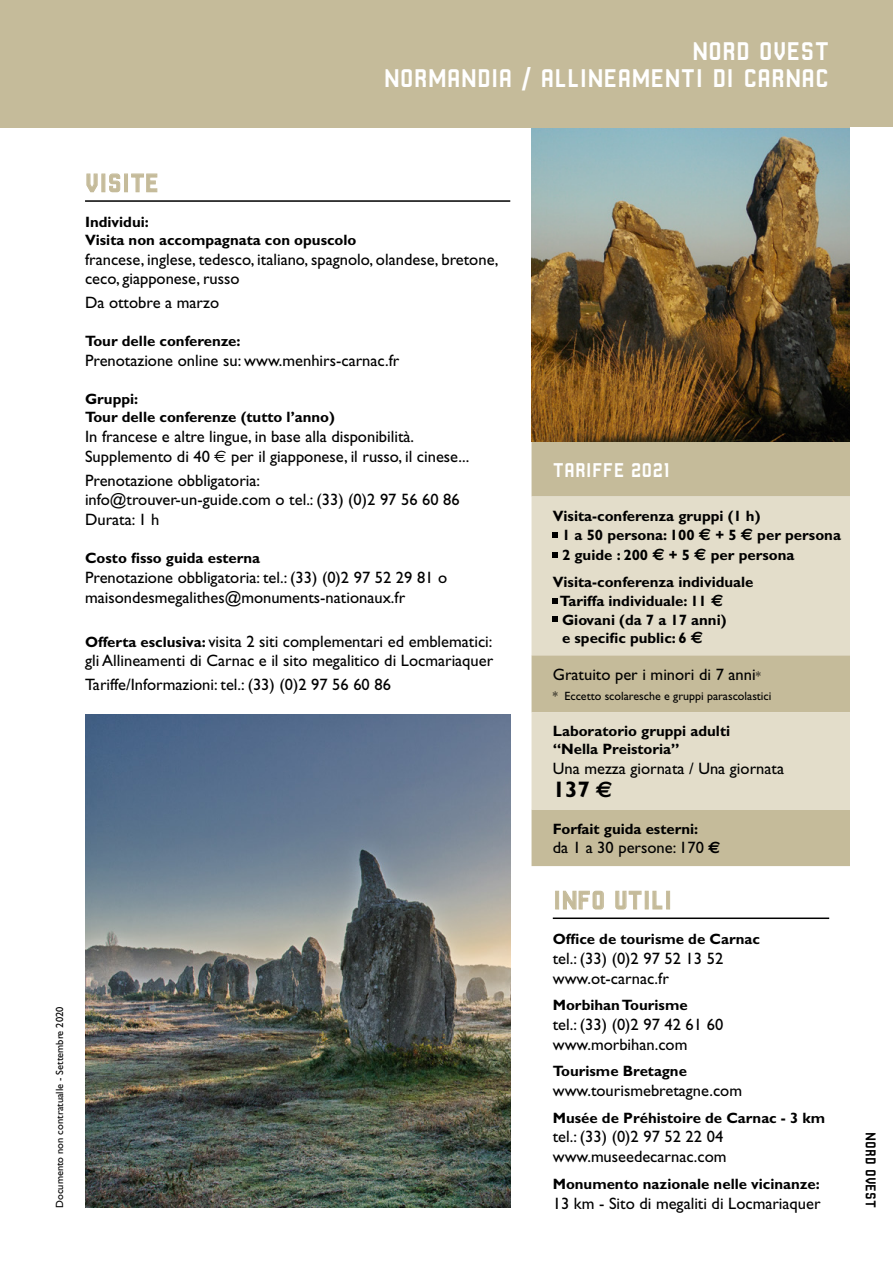
<style>
.page{position:relative;width:893px;height:1276px;background:#fff}
.page>*{position:absolute;margin:0;border:0;box-sizing:border-box;transform-origin:0 0}
.monuments_bandeau_20{font:27px "Robust CMN";color:#fff}
.sous-titre_2016{font:27px "Robust CMN";color:#c5bb9a}
.prix_2016{font:700 22.5px "Gill Sans";color:#000}
.titre_tableau{font:21px "Robust CMN";color:#fff}
.sur_reservation_espa{font:16.5px/19.8px "Gill Sans";color:#000}
.intertitre_2016{font:16.5px/19.8px "Gill Sans";color:#000}
.intertitre_2016-2{font:700 15px/19.8px "Gill Sans";color:#000}
.t1{font:15px "Robust CMN";color:#000}
.info_tarif_2016{font:12px "Gill Sans";color:#000}
.t2{font:10.5px "Gill Sans";color:#000}
.s1{font-family:"Euro Sans"}
.s2{font-weight:700;font-size:15px}
.s3{font-family:"Euro Sans";font-size:16.5px}
.s4{font-size:12px}
.s5{font-family:"Euro Sans";font-weight:700}
</style>
<div class="page">
<div style="left:531px;top:441px;width:319px;height:425px;background:#c5bb9a"></div>
<svg style="left:531px;top:496px;width:319px;height:313px;fill:#e3ddca"></svg>
<img style="left:531px;top:128px;width:319px;height:313px">
<svg style="left:553px;top:532px;width:5px;height:5px"></svg>
<svg style="left:553px;top:552px;width:5px;height:5px"></svg>
<svg style="left:553px;top:598px;width:5px;height:5px"></svg>
<svg style="left:553px;top:616px;width:5px;height:5px"></svg>
<hr style="left:553px;top:917px;width:276px;height:2px;background:#000">
<div style="left:555px;top:890px;width:4px;height:19px;border:1px solid #c5bb9a"></div>
<svg style="left:563px;top:890px;width:41px;height:20px"></svg>
<svg style="left:615px;top:890px;width:27px;height:20px"></svg>
<div style="left:645px;top:890px;width:4px;height:19px;border:1px solid #c5bb9a"></div>
<svg style="left:652px;top:890px;width:11px;height:20px"></svg>
<div style="left:666px;top:890px;width:4px;height:19px;border:1px solid #c5bb9a"></div>
<hr style="left:85px;top:200px;width:425px;height:2px;background:#000">
<svg style="left:86px;top:173px;width:12px;height:20px"></svg>
<div style="left:101px;top:173px;width:4px;height:19px;border:1px solid #c5bb9a"></div>
<svg style="left:109px;top:173px;width:12px;height:20px"></svg>
<div style="left:124px;top:173px;width:4px;height:19px;border:1px solid #c5bb9a"></div>
<svg style="left:131px;top:173px;width:27px;height:20px"></svg>
<img style="left:85px;top:714px;width:425px;height:494px">
<div style="left:0;top:0;width:893px;height:128px;background:#c5bb9a"></div>
<p class="monuments_bandeau_20" style="left:692px;top:36px;width:139px">NORD OVEST</p>
<p class="monuments_bandeau_20" style="left:384px;top:63px;width:447px">NORMANDIA / ALLINEAMENTI DI CARNAC</p>
<p class="sous-titre_2016" style="left:85px;top:168px;width:75px">VISITE</p>
<p class="intertitre_2016-2" style="left:85px;top:212px;width:65px">Individui:</p>
<p class="intertitre_2016-2" style="left:85px;top:230px;width:273px">Visita non accompagnata con opuscolo</p>
<p class="sur_reservation_espa" style="left:85px;top:249px;width:415px">francese, inglese, tedesco, italiano, spagnolo, olandese, bretone, ceco, giapponese, russo</p>
<p class="sur_reservation_espa" style="left:85px;top:293px;width:136px">Da ottobre a marzo</p>
<p class="intertitre_2016-2" style="left:85px;top:331px;width:157px">Tour delle conferenze:</p>
<p class="sur_reservation_espa" style="left:85px;top:351px;width:316px">Prenotazione online su: www.menhirs-carnac.fr</p>
<p class="intertitre_2016-2" style="left:85px;top:389px;width:55px">Gruppi:</p>
<p class="intertitre_2016-2" style="left:85px;top:407px;width:251px">Tour delle conferenze (tutto l’anno)</p>
<p class="sur_reservation_espa" style="left:85px;top:426px;width:386px">In francese e altre lingue, in base alla disponibilità.<br>Supplemento di 40 <span class="s1">€</span> per il giapponese, il russo, il cinese...</p>
<p class="sur_reservation_espa" style="left:85px;top:470px;width:376px">Prenotazione obbligatoria:<br>info@trouver-un-guide.com o tel.: (33) (0)2 97 56 60 86</p>
<p class="sur_reservation_espa" style="left:85px;top:510px;width:76px">Durata: 1 h</p>
<p class="intertitre_2016-2" style="left:85px;top:548px;width:177px">Costo fisso guida esterna</p>
<p class="sur_reservation_espa" style="left:85px;top:567px;width:364px">Prenotazione obbligatoria: tel.: (33) (0)2 97 52 29 81 o maisondesmegalithes@monuments-nationaux.fr</p>
<p class="sur_reservation_espa" style="left:85px;top:631px;width:410px"><span class="s2">Offerta esclusiva:</span> visita 2 siti complementari ed emblematici: gli Allineamenti di Carnac e il sito megalitico di Locmariaquer</p>
<p class="sur_reservation_espa" style="left:85px;top:675px;width:307px">Tariffe/Informazioni: tel.: (33) (0)2 97 56 60 86</p>
<p class="t2" style="left:54px;top:1208px;width:203px;rotate:-90deg">Documento non contratualle - Settembre 2020</p>
<p class="titre_tableau" style="left:553px;top:459px;width:119px">TARIFFE 2021</p>
<p class="intertitre_2016-2" style="left:562px;top:505px;width:280px;text-indent:-9px">Visita-conferenza gruppi (1 h)<br>1 a 50 persona: 100 <span class="s3">€</span> + 5 <span class="s3">€</span> per persona</p>
<p class="intertitre_2016-2" style="left:562px;top:545px;width:234px">2 guide : 200 <span class="s3">€</span> + 5 <span class="s3">€</span> per persona</p>
<p class="intertitre_2016-2" style="left:560px;top:572px;width:195px;text-indent:-7px">Visita-conferenza individuale<br>Tariffa individuale: 11 <span class="s3">€</span></p>
<p class="intertitre_2016-2" style="left:562px;top:610px;width:166px;line-height:18px">Giovani (da 7 a 17 anni) e specific public: 6 <span class="s3">€</span></p>
<p class="sur_reservation_espa" style="left:553px;top:665px;width:209px">Gratuito per i minori di 7 anni<span class="s4">*</span></p>
<p class="info_tarif_2016" style="left:553px;top:689px;width:220px">* Eccetto scolaresche e gruppi parascolastici</p>
<p class="intertitre_2016-2" style="left:553px;top:722px;width:179px;line-height:18px">Laboratorio gruppi adulti “Nella Preistoria”</p>
<p class="sur_reservation_espa" style="left:553px;top:759px;width:233px">Una mezza giornata / Una giornata</p>
<p class="prix_2016" style="left:553px;top:776px;width:61px">137 <span class="s1">€</span></p>
<p class="intertitre_2016-2" style="left:553px;top:818px;width:147px">Forfait guida esterni:</p>
<p class="sur_reservation_espa" style="left:553px;top:838px;width:169px">da 1 a 30 persone: 170 <span class="s5">€</span></p>
<p class="sous-titre_2016" style="left:553px;top:885px;width:121px">INFO UTILI</p>
<p class="intertitre_2016-2" style="left:553px;top:929px;width:209px">Office de tourisme de Carnac</p>
<p class="sur_reservation_espa" style="left:553px;top:948px;width:172px">tel.: (33) (0)2 97 52 13 52 www.ot-carnac.fr</p>
<p class="intertitre_2016-2" style="left:553px;top:995px;width:136px">Morbihan Tourisme</p>
<p class="intertitre_2016" style="left:553px;top:1014px;width:172px">tel.: (33) (0)2 97 42 61 60 www.morbihan.com</p>
<p class="intertitre_2016-2" style="left:553px;top:1061px;width:136px">Tourisme Bretagne</p>
<p class="intertitre_2016" style="left:553px;top:1080px;width:191px">www.tourismebretagne.com</p>
<p class="intertitre_2016-2" style="left:553px;top:1107px;width:274px">Musée de Préhistoire de Carnac - 3 km</p>
<p class="intertitre_2016" style="left:553px;top:1127px;width:175px">tel.: (33) (0)2 97 52 22 04 www.museedecarnac.com</p>
<p class="intertitre_2016-2" style="left:553px;top:1173px;width:269px">Monumento nazionale nelle vicinanze:</p>
<p class="sur_reservation_espa" style="left:553px;top:1193px;width:269px">13 km - Sito di megaliti di Locmariaquer</p>
<p class="t1" style="left:879px;top:1132px;width:77px;rotate:90deg">NORD OVEST</p>
</div>
